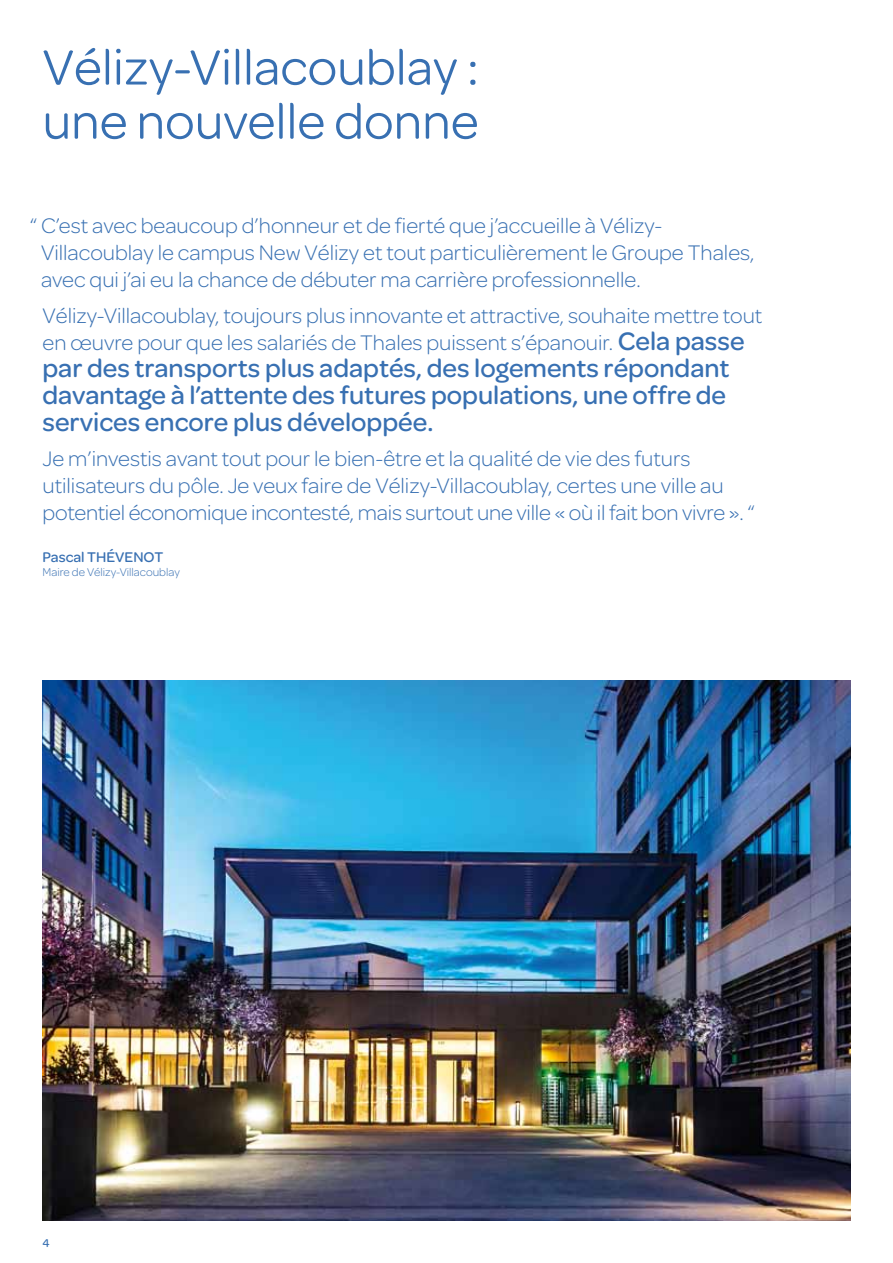
<style>
.page{position:relative;width:893px;height:1263px;background:#fff}
.page>*{position:absolute;margin:0;border:0;box-sizing:border-box;transform-origin:0 0}
.t1{font:52.5px/54px "Omnes";color:#3870b2}
.t2{font:500 27px/27px "Omnes";color:#3870b2;text-align:justify}
.t3{font:300 22.5px/27px "Omnes";color:#3870b2}
.t4{font:500 15px "Omnes";color:#3870b2}
.t5{font:300 12px "Omnes";color:#3870b2}
.t6{font:500 12px "Omnes";color:#3870b2}
.s1{font-weight:500;font-size:27px}
</style>
<div class="page">
<img style="left:43px;top:680px;width:807px;height:540px">
<h1 class="t1" style="left:43px;top:37px;width:438px">Vélizy-Villacoublay : une nouvelle donne</h1>
<p class="t3" style="left:41px;top:212px;width:715px;text-indent:-11px">“ C’est avec beaucoup d’honneur et de fierté que j’accueille à Vélizy-<br>Villacoublay le campus New Vélizy et tout particulièrement le Groupe Thales, avec qui j’ai eu la chance de débuter ma carrière professionnelle.</p>
<p class="t3" style="left:43px;top:301px;width:721px">Vélizy-Villacoublay, toujours plus innovante et attractive, souhaite mettre tout en œuvre pour que les salariés de Thales puissent s’épanouir. <span class="s1">Cela passe</span></p>
<p class="t2" style="left:43px;top:353px;width:688px">par des transports plus adaptés, des logements répondant davantage à l’attente des futures populations, une offre de services encore plus développée.</p>
<p class="t3" style="left:43px;top:445px;width:714px">Je m’investis avant tout pour le bien-être et la qualité de vie des futurs utilisateurs du pôle. Je veux faire de Vélizy-Villacoublay, certes une ville au potentiel économique incontesté, mais surtout une ville « où il fait bon vivre ». “</p>
<p class="t4" style="left:43px;top:546px;width:119px">Pascal Thévenot</p>
<p class="t5" style="left:43px;top:564px;width:139px">Maire de Vélizy-Villacoublay</p>
<p class="t6" style="left:43px;top:1234px;width:9px">4</p>
</div>
